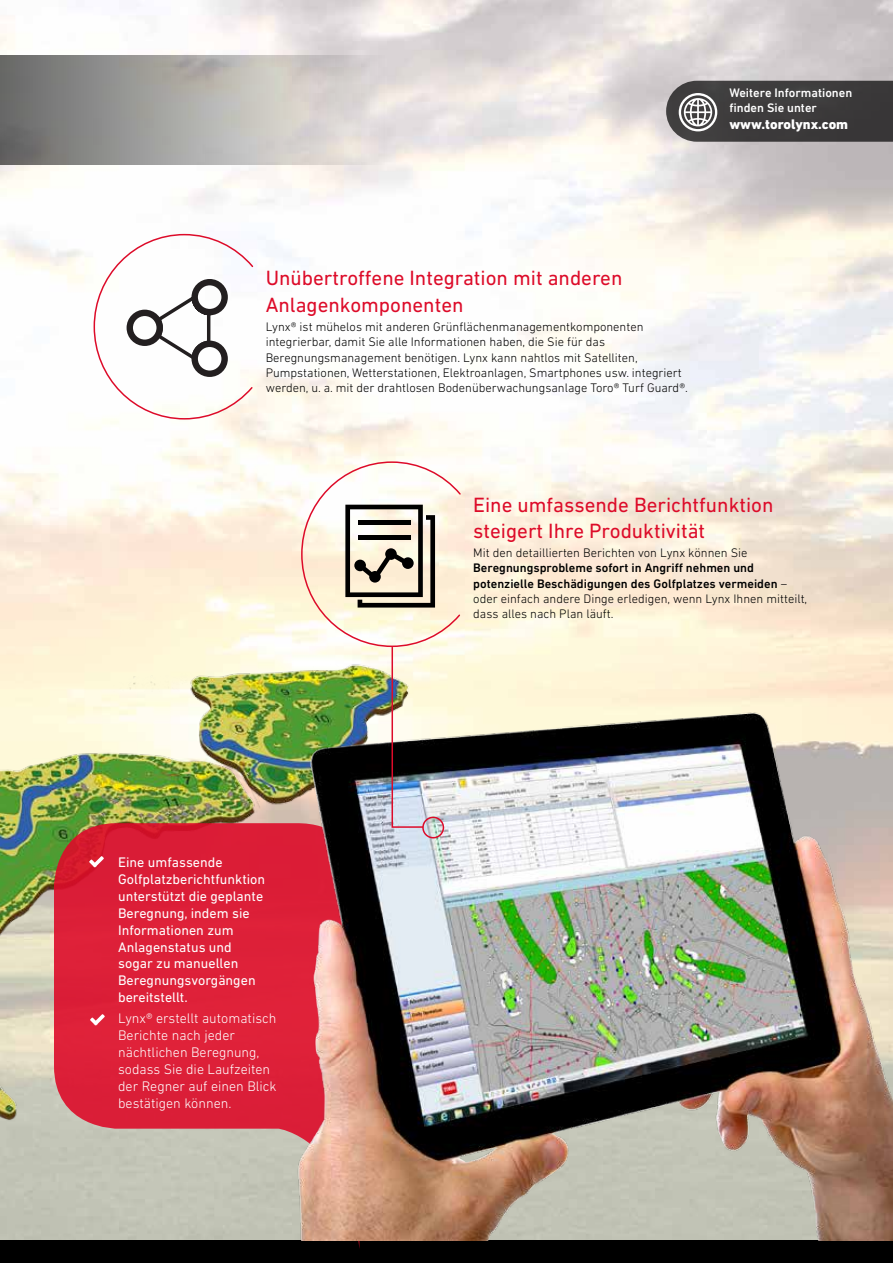
<style>
.page{position:relative;width:893px;height:1263px;background:#fff}
.page>*{position:absolute;margin:0;border:0;box-sizing:border-box;transform-origin:0 0}
.t1{font:21px/27px "DIN Next LT Pro";color:#dd0b29}
.t2{font:14.1px/17px "DIN Next LT Pro";color:#fff}
.t3{font:300 14.1px/17px "DIN Next LT Pro";color:#fff}
.t4{font:800 14.1px "DIN Next LT Pro";color:#fff}
.t5{font:300 12.6px/15.1px "DIN Next LT Pro";color:#000}
.t6{font:500 12.6px/15.1px "DIN Next LT Pro";color:#000}
.t7{font:500 12.6px/15.1px "DIN Next LT Pro";color:#fff}
.s1{font-weight:300}
</style>
<div class="page">
<img style="left:0;top:0;width:893px;height:588px">
<svg style="left:0;top:55px;width:384px;height:109px;background:#acaaa7"></svg>
<svg style="left:666px;top:81px;width:227px;height:61px;background:#4a4949"></svg>
<img style="left:0;top:588px;width:263px;height:653px">
<div style="left:0;top:1241px;width:893px;height:22px;background:#000"></div>
<svg style="left:93px;top:233px;width:162px;height:187px"></svg>
<svg style="left:54px;top:823px;width:306px;height:426px;background:#cc4c58"></svg>
<img style="left:263px;top:539px;width:630px;height:702px">
<img style="left:300px;top:461px;width:162px;height:367px">
<div style="left:422px;top:816px;width:22px;height:22px;border:2px solid #dd0b29;border-radius:50%"></div>
<svg style="left:89px;top:856px;width:15px;height:11px"></svg>
<svg style="left:90px;top:1014px;width:15px;height:11px"></svg>
<p class="t7" style="left:729px;top:85px;width:124px">Weitere Informationen finden Sie unter</p>
<p class="t4" style="left:729px;top:116px;width:120px">www.torolynx.com</p>
<h1 class="t1" style="left:266px;top:264px;width:358px">Unübertroffene Integration mit anderen<br>Anlagenkomponenten</h1>
<p class="t5" style="left:266px;top:319px;width:424px">Lynx® ist mühelos mit anderen Grünflächenmanagementkomponenten integrierbar, damit Sie alle Informationen haben, die Sie für das Beregnungsmanagement benötigen. Lynx kann nahtlos mit Satelliten, Pumpstationen, Wetterstationen, Elektroanlagen, Smartphones usw. integriert werden, u. a. mit der drahtlosen Bodenüberwachungsanlage Toro® Turf Guard®.</p>
<p class="t2" style="left:118px;top:853px;width:149px">Eine umfassende<br>Golfplatzberichtfunktion unterstützt die geplante<br>Beregnung, indem sie<br>Informationen zum<br>Anlagenstatus und sogar zu manuellen<br>Beregnungsvorgängen bereitstellt.</p>
<p class="t3" style="left:118px;top:1010px;width:160px">Lynx® erstellt automatisch<br>Berichte nach jeder nächtlichen Beregnung, sodass Sie die Laufzeiten der Regner auf einen Blick bestätigen können.</p>
<h1 class="t1" style="left:473px;top:492px;width:302px;line-height:25.5px">Eine umfassende Berichtfunktion steigert Ihre Produktivität</h1>
<p class="t5" style="left:473px;top:545px;width:276px">Mit den detaillierten Berichten von Lynx können Sie</p>
<p class="t6" style="left:473px;top:560px;width:335px">Beregnungsprobleme sofort in Angriff nehmen und potenzielle Beschädigungen des Golfplatzes vermeiden <span class="s1">– oder einfach andere Dinge erledigen, wenn Lynx Ihnen mitteilt, dass alles nach Plan läuft.</span></p>
</div>
